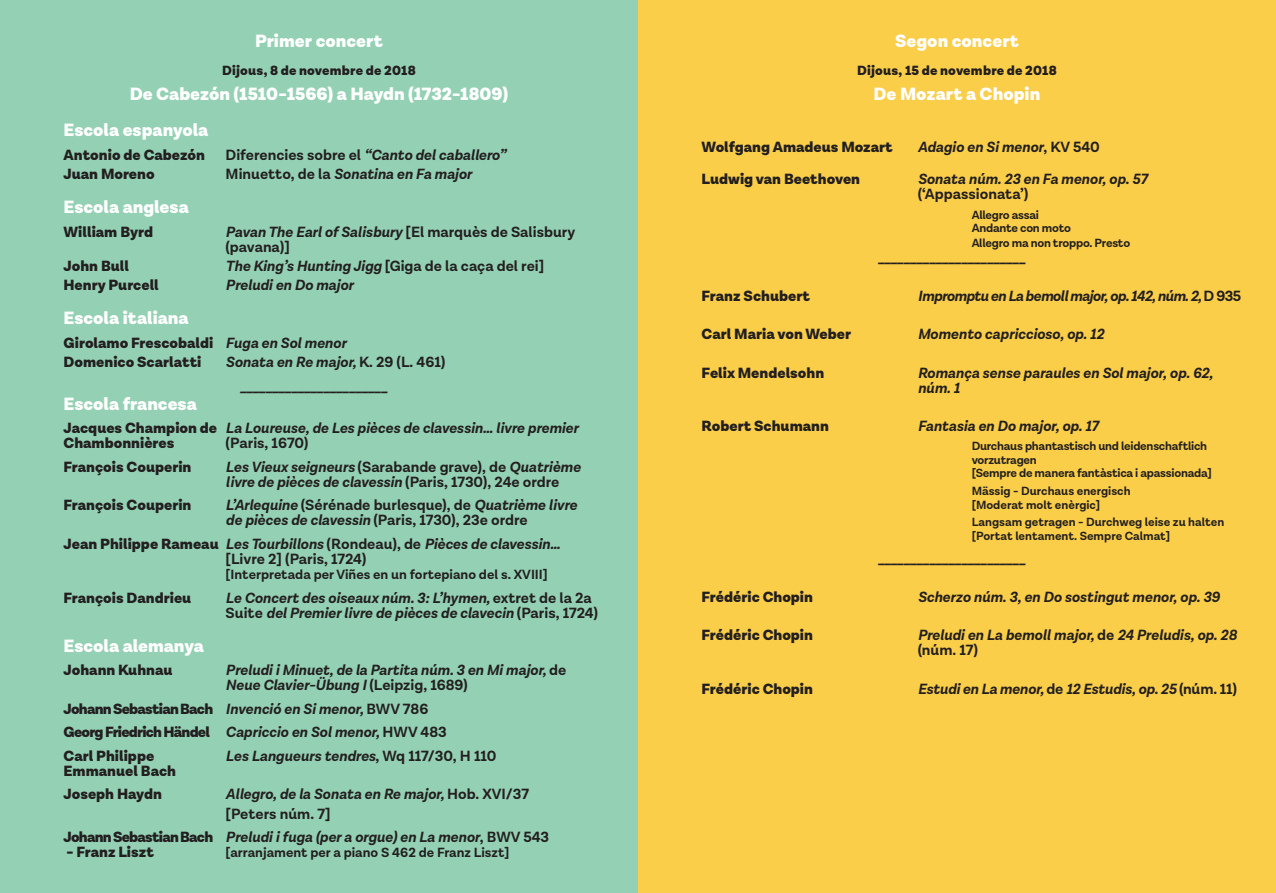
<style>
.page{position:relative;width:1276px;height:893px;background:#fff}
.page>*{position:absolute;margin:0;border:0;box-sizing:border-box;transform-origin:0 0}
.t1{font:900 18px "Lota Grotesque Alt 1";color:#fff}
.t2{font:italic 700 15px/15px "Lota Grotesque Alt 1";color:#231f20}
.t3{font:900 15px "Lota Grotesque Alt 1";color:#231f20}
.t4{font:700 15px/15px "Lota Grotesque Alt 1";color:#231f20}
.t5{font:900 15px "Lota Grotesque Alt 1";letter-spacing:-.05em;color:#231f20}
.t6{font:italic 700 15px "Lota Grotesque Alt 1";letter-spacing:-.035em;color:#231f20}
.t7{font:700 13.5px "Lota Grotesque Alt 1";color:#231f20}
.t8{font:900 13.5px "Lota Grotesque Alt 1";letter-spacing:.015em;color:#231f20}
.t9{font:700 12px/13.5px "Lota Grotesque Alt 1";letter-spacing:-.02em;color:#231f20}
.t10{font:700 12px "Lota Grotesque Alt 1";color:#231f20}
.s1{font-style:normal}
.s2{font-style:italic}
.s3{font-weight:700;font-style:italic}
.s4{font-weight:900;font-style:normal}
.s5{font-weight:700}
</style>
<div class="page">
<div style="left:0;top:0;width:638px;height:893px;background:#94d1b4"></div>
<div style="left:638px;top:0;width:638px;height:893px;background:#face49"></div>
<p class="t1" style="left:255px;top:30px;width:129px">Primer concert</p>
<p class="t8" style="left:222px;top:63px;width:195px">Dijous, 8 de novembre de 2018</p>
<p class="t1" style="left:130px;top:83px;width:380px">De Cabezón (1510-1566) a Haydn (1732-1809)</p>
<p class="t1" style="left:64px;top:119px;width:146px">Escola espanyola</p>
<p class="t3" style="left:64px;top:146px;width:143px">Antonio de Cabezón</p>
<p class="t2" style="left:226px;top:148px;width:282px"><span class="s1">Diferencies sobre el</span> “Canto del caballero”</p>
<p class="t3" style="left:64px;top:165px;width:93px">Juan Moreno</p>
<p class="t2" style="left:226px;top:167px;width:248px"><span class="s1">Minuetto, de la</span> Sonatina en Fa major</p>
<p class="t1" style="left:64px;top:196px;width:127px">Escola anglesa</p>
<p class="t3" style="left:64px;top:223px;width:91px">William Byrd</p>
<p class="t4" style="left:226px;top:225px;width:351px"><span class="s2">Pavan The Earl of Salisbury</span> [El marquès de Salisbury (pavana)]</p>
<p class="t3" style="left:64px;top:257px;width:67px">John Bull</p>
<p class="t2" style="left:226px;top:259px;width:320px">The King’s Hunting Jigg <span class="s1">[Giga de la caça del rei]</span></p>
<p class="t3" style="left:64px;top:276px;width:97px">Henry Purcell</p>
<p class="t2" style="left:226px;top:278px;width:129px">Preludi en Do major</p>
<p class="t1" style="left:64px;top:308px;width:126px">Escola italiana</p>
<p class="t3" style="left:64px;top:334px;width:284px">Girolamo Frescobaldi <span class="s3">Fuga en Sol menor</span></p>
<p class="t3" style="left:64px;top:353px;width:139px">Domenico Scarlatti</p>
<p class="t2" style="left:226px;top:355px;width:221px">Sonata en Re major, <span class="s1">K. 29 (L. 461)</span></p>
<p class="t2" style="left:240px;top:379px;width:149px">_______________________</p>
<p class="t1" style="left:64px;top:393px;width:135px">Escola francesa</p>
<p class="t2" style="left:64px;top:421px;width:516px"><span class="s4">Jacques Champion de</span> La Loureuse, de Les pièces de clavessin… livre premier<br><span class="s4">Chambonnières</span></p>
<p class="t4" style="left:226px;top:436px;width:84px">(Paris, 1670)</p>
<p class="t3" style="left:64px;top:458px;width:129px">François Couperin</p>
<p class="t2" style="left:226px;top:460px;width:356px">Les Vieux seigneurs <span class="s1">(Sarabande grave), de</span> Quatrième livre de pièces de clavessin <span class="s1">(Paris, 1730), 24e ordre</span></p>
<p class="t3" style="left:64px;top:496px;width:129px">François Couperin</p>
<p class="t2" style="left:226px;top:498px;width:353px">L’Arlequine <span class="s1">(Sérénade burlesque), de</span> Quatrième livre de pièces de clavessin <span class="s1">(Paris, 1730), 23e ordre</span></p>
<p class="t2" style="left:64px;top:537px;width:498px"><span class="s4">Jean Philippe Rameau</span> Les Tourbillons <span class="s1">(Rondeau), de</span> Pièces de clavessin…</p>
<p class="t4" style="left:226px;top:552px;width:142px">[Livre 2] (Paris, 1724)</p>
<p class="t7" style="left:226px;top:567px;width:324px">[Interpretada per Viñes en un fortepiano del s. XVIII]</p>
<p class="t3" style="left:64px;top:588px;width:129px">François Dandrieu</p>
<p class="t2" style="left:226px;top:590px;width:374px">Le Concert des oiseaux núm. 3: L’hymen, <span class="s1">extret de la 2a<br>Suite</span> del Premier livre de pièces de clavecin <span class="s1">(Paris, 1724)</span></p>
<p class="t1" style="left:64px;top:635px;width:142px">Escola alemanya</p>
<p class="t3" style="left:64px;top:661px;width:111px">Johann Kuhnau</p>
<p class="t2" style="left:226px;top:663px;width:342px">Preludi i Minuet, de la Partita núm. 3 en Mi major, <span class="s1">de<br></span>Neue Clavier-Übung I <span class="s1">(Leipzig, 1689)</span></p>
<p class="t5" style="left:64px;top:700px;width:366px">Johann Sebastian Bach <span class="s3">Invenció en Si menor,</span> <span class="s5">BWV 786</span></p>
<p class="t5" style="left:64px;top:723px;width:385px">Georg Friedrich Händel <span class="s3">Capriccio en Sol menor,</span> <span class="s5">HWV 483</span></p>
<p class="t3" style="left:64px;top:747px;width:92px">Carl Philippe</p>
<p class="t2" style="left:226px;top:749px;width:272px">Les Langueurs tendres<span class="s1">, Wq 117/30, H 110</span></p>
<p class="t3" style="left:64px;top:762px;width:114px">Emmanuel Bach</p>
<p class="t3" style="left:64px;top:785px;width:100px">Joseph Haydn</p>
<p class="t2" style="left:226px;top:787px;width:305px">Allegro, de la Sonata en Re major, <span class="s1">Hob. XVI/37</span></p>
<p class="t4" style="left:226px;top:806px;width:106px">[Peters núm. 7]</p>
<p class="t2" style="left:64px;top:830px;width:487px"><span class="s4">Johann Sebastian Bach</span> Preludi i fuga (per a orgue) en La menor<span class="s1">, BWV 543</span></p>
<p class="t3" style="left:66px;top:843px;width:89px">- Franz Liszt</p>
<p class="t7" style="left:226px;top:845px;width:285px">[arranjament per a piano S 462 de Franz Liszt]</p>
<p class="t1" style="left:895px;top:30px;width:125px">Segon concert</p>
<p class="t8" style="left:857px;top:63px;width:201px">Dijous, 15 de novembre de 2018</p>
<p class="t1" style="left:873px;top:83px;width:168px">De Mozart a Chopin</p>
<p class="t3" style="left:701px;top:138px;width:193px">Wolfgang Amadeus Mozart</p>
<p class="t2" style="left:917px;top:140px;width:184px">Adagio en Si menor<span class="s1">, KV 540</span></p>
<p class="t3" style="left:701px;top:170px;width:160px">Ludwig van Beethoven</p>
<p class="t2" style="left:917px;top:172px;width:231px">Sonata núm. 23 en Fa menor, op. 57 <span class="s1">(‘Appassionata’)</span></p>
<p class="t9" style="left:971px;top:208px;width:69px">Allegro assai</p>
<p class="t9" style="left:971px;top:222px;width:101px">Andante con moto</p>
<p class="t9" style="left:971px;top:237px;width:160px">Allegro ma non troppo. Presto</p>
<p class="t2" style="left:878px;top:250px;width:149px">_______________________</p>
<p class="t3" style="left:701px;top:287px;width:110px">Franz Schubert</p>
<p class="t6" style="left:917px;top:287px;width:325px">Impromptu en La bemoll major, op. 142, núm. 2, <span class="s1">D 935</span></p>
<p class="t3" style="left:701px;top:325px;width:151px">Carl Maria von Weber</p>
<p class="t2" style="left:917px;top:327px;width:188px">Momento capriccioso, op. 12</p>
<p class="t3" style="left:701px;top:364px;width:124px">Felix Mendelsohn</p>
<p class="t2" style="left:917px;top:366px;width:297px">Romança sense paraules en Sol major, op. 62, núm. 1</p>
<p class="t3" style="left:701px;top:417px;width:129px">Robert Schumann</p>
<p class="t2" style="left:917px;top:419px;width:182px">Fantasia en Do major, op. 17</p>
<p class="t9" style="left:971px;top:440px;width:237px">Durchaus phantastisch und leidenschaftlich vorzutragen</p>
<p class="t9" style="left:971px;top:467px;width:242px">[Sempre de manera fantàstica i apassionada]</p>
<p class="t10" style="left:971px;top:484px;width:160px">Mässig - Durchaus energisch</p>
<p class="t10" style="left:971px;top:498px;width:130px">[Moderat molt enèrgic]</p>
<p class="t10" style="left:971px;top:515px;width:254px">Langsam getragen - Durchweg leise zu halten</p>
<p class="t10" style="left:971px;top:529px;width:200px">[Portat lentament. Sempre Calmat]</p>
<p class="t2" style="left:878px;top:551px;width:149px">_______________________</p>
<p class="t3" style="left:701px;top:588px;width:113px">Frédéric Chopin</p>
<p class="t2" style="left:917px;top:590px;width:304px">Scherzo núm. 3, en Do sostingut menor, op. 39</p>
<p class="t3" style="left:701px;top:626px;width:113px">Frédéric Chopin</p>
<p class="t2" style="left:917px;top:628px;width:320px">Preludi en La bemoll major, <span class="s1">de</span> 24 Preludis, op. 28 <span class="s1">(núm. 17)</span></p>
<p class="t3" style="left:701px;top:680px;width:113px">Frédéric Chopin</p>
<p class="t2" style="left:917px;top:682px;width:321px">Estudi en La menor, <span class="s1">de</span> 12 Estudis, op. 25 <span class="s1">(núm. 11)</span></p>
</div>
